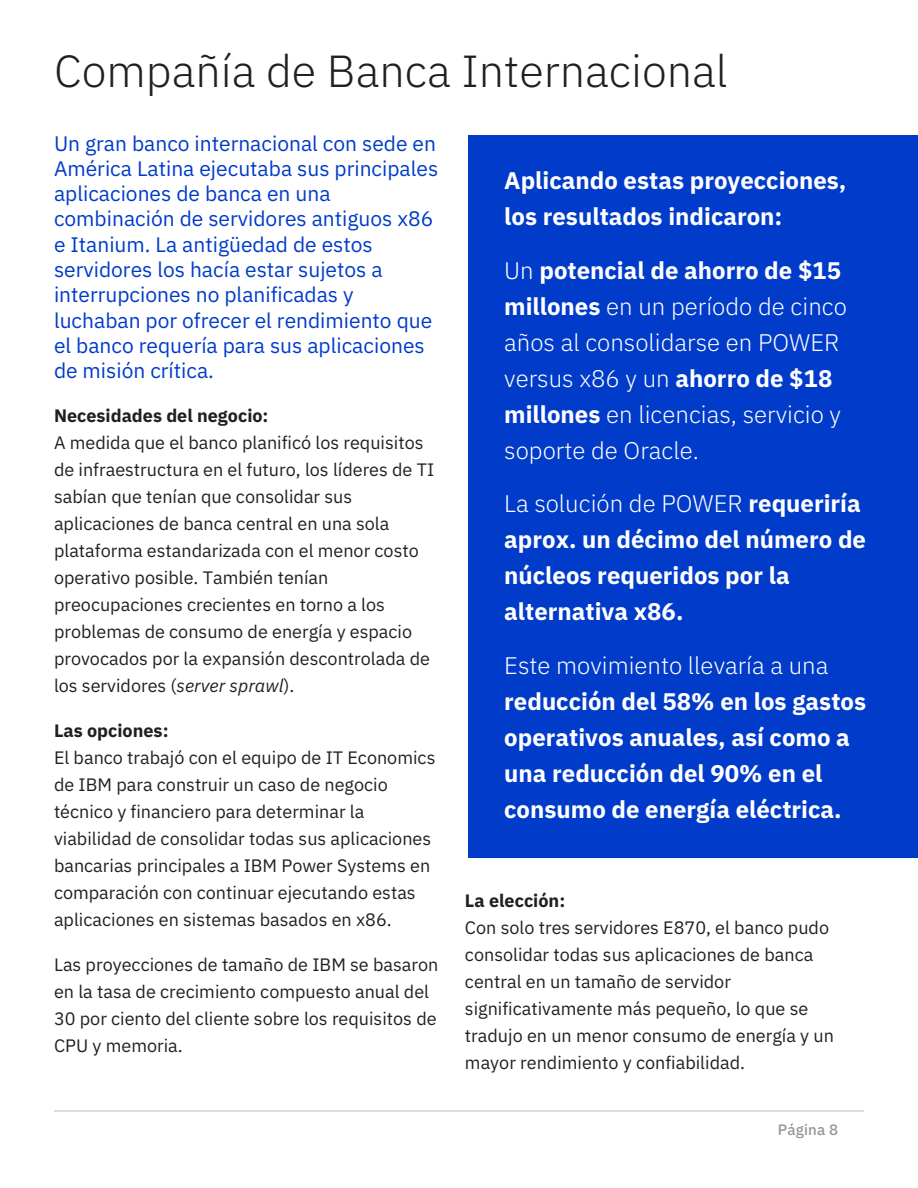
<style>
.page{position:relative;width:918px;height:1188px;background:#fff}
.page>*{position:absolute;margin:0;border:0;box-sizing:border-box;transform-origin:0 0}
.t1{font:300 45px "IBM Plex Sans";color:#231f20}
.t2{font:700 24px/36px "IBM Plex Sans";color:#fff}
.t3{font:300 24px/36px "IBM Plex Sans";color:#fff}
.t4{font:21px/25.3px "IBM Plex Sans";color:#003bc9}
.t5{font:18px/27px "IBM Plex Sans";color:#231f20}
.t6{font:700 18px "IBM Plex Sans";color:#231f20}
.t7{font:500 15px "IBM Plex Sans";letter-spacing:.01em;color:#939598}
.s1{font-style:italic}
.s2{font-weight:700}
.s3{font-weight:300}
</style>
<div class="page">
<div style="left:468px;top:135px;width:450px;height:722px;background:#003bc9"></div>
<hr style="left:54px;top:1111px;width:810px;height:1px;background:#bcbdc0">
<h1 class="t1" style="left:54px;top:37px;width:675px">Compañía de Banca Internacional</h1>
<p class="t4" style="left:54px;top:129px;width:386px">Un gran banco internacional con sede en América Latina ejecutaba sus principales aplicaciones de banca en una combinación de servidores antiguos x86 e Itanium. La antigüedad de estos servidores los hacía estar sujetos a interrupciones no planificadas y luchaban por ofrecer el rendimiento que el banco requería para sus aplicaciones de misión crítica.</p>
<p class="t6" style="left:54px;top:402px;width:216px">Necesidades del negocio:</p>
<p class="t5" style="left:54px;top:428px;width:382px">A medida que el banco planificó los requisitos de infraestructura en el futuro, los líderes de TI sabían que tenían que consolidar sus aplicaciones de banca central en una sola plataforma estandarizada con el menor costo operativo posible. También tenían preocupaciones crecientes en torno a los problemas de consumo de energía y espacio provocados por la expansión descontrolada de los servidores (<span class="s1">server sprawl</span>).</p>
<p class="t6" style="left:54px;top:716px;width:116px">Las opciones:</p>
<p class="t5" style="left:54px;top:743px;width:383px">El banco trabajó con el equipo de IT Economics de IBM para construir un caso de negocio técnico y financiero para determinar la viabilidad de consolidar todas sus aplicaciones bancarias principales a IBM Power Systems en comparación con continuar ejecutando estas aplicaciones en sistemas basados en x86.</p>
<p class="t5" style="left:54px;top:950px;width:386px">Las proyecciones de tamaño de IBM se basaron en la tasa de crecimiento compuesto anual del 30 por ciento del cliente sobre los requisitos de CPU y memoria.</p>
<h2 class="t2" style="left:504px;top:161px;width:344px">Aplicando estas proyecciones, los resultados indicaron:</h2>
<h2 class="t3" style="left:504px;top:250px;width:344px">Un <span class="s2">potencial de ahorro de $15 millones</span> en un período de cinco años al consolidarse en POWER versus x86 y un <span class="s2">ahorro de $18 millones</span> en licencias, servicio y soporte de Oracle.</h2>
<h2 class="t2" style="left:504px;top:484px;width:363px"><span class="s3">La solución de POWER</span> requeriría aprox. un décimo del número de núcleos requeridos por la alternativa x86.</h2>
<h2 class="t3" style="left:504px;top:646px;width:326px">Este movimiento llevaría a una</h2>
<h2 class="t2" style="left:504px;top:682px;width:363px">reducción del 58% en los gastos operativos anuales, así como a una reducción del 90% en el consumo de energía eléctrica.</h2>
<p class="t6" style="left:465px;top:887px;width:102px">La elección:</p>
<p class="t5" style="left:465px;top:913px;width:370px">Con solo tres servidores E870, el banco pudo consolidar todas sus aplicaciones de banca central en un tamaño de servidor significativamente más pequeño, lo que se tradujo en un menor consumo de energía y un mayor rendimiento y confiabilidad.</p>
<p class="t7" style="left:778px;top:1118px;width:62px">Página 8</p>
</div>
